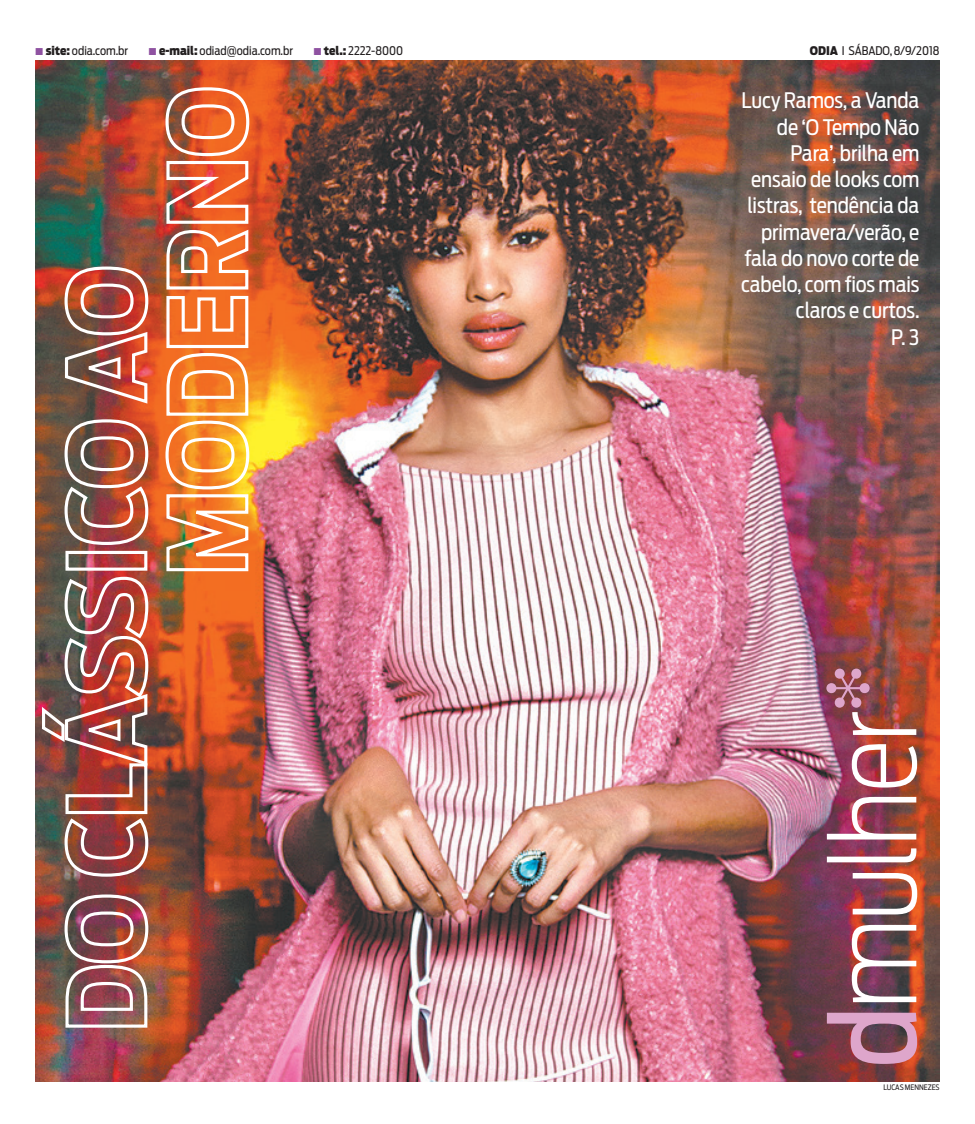
<style>
.page{position:relative;width:975px;height:1124px;background:#fff}
.page>*{position:absolute;margin:0;border:0;box-sizing:border-box;transform-origin:0 0}
.t1{font:200 116.25px "Antenna Cond";letter-spacing:-.02em;color:#fff}
.t2{font:21.25px/26.2px "Antenna Cond";letter-spacing:-.01em;color:#fff;text-align:right}
.t3{font:11.88px "Antenna Cond";color:#231f20}
.t4{font:7.5px "Antenna Cond";letter-spacing:-.005em;color:#231f20}
.s1{color:#8f52a1}
.s2{font-weight:900}
.s3{font-weight:400;color:#dea6cb}
</style>
<div class="page">
<img style="left:35px;top:61px;width:904px;height:1020px">
<img style="left:63px;top:892px;width:87px;height:137px">
<img style="left:40px;top:575px;width:110px;height:303px">
<div style="left:65px;top:550px;width:82px;height:20px;border:3px solid #fff"></div>
<img style="left:63px;top:417px;width:87px;height:129px">
<img style="left:63px;top:265px;width:87px;height:140px">
<svg style="left:826px;top:668px;width:43px;height:39px"></svg>
<img style="left:164px;top:86px;width:87px;height:486px">
<p class="t3" style="left:35px;top:43px;width:94px"><span class="s1">■</span> <span class="s2">site:</span> odia.com.br</p>
<p class="t3" style="left:149px;top:43px;width:146px"><span class="s1">■</span> <span class="s2">e-mail:</span> odiad@odia.com.br</p>
<p class="t3" style="left:314px;top:43px;width:91px"><span class="s1">■</span> <span class="s2">tel.:</span> 2222-8000</p>
<p class="t3" style="left:809px;top:43px;width:131px"><span class="s2">ODIA</span> I Sábado, 8/9/2018</p>
<p class="t2" style="left:741px;top:88px;width:180px">Lucy Ramos, a Vanda de ‘O Tempo Não<br>Para’, brilha em ensaio de looks com listras, tendência da primavera/verão, e fala do novo corte de cabelo, com fios mais claros e curtos.<br>P. 3</p>
<h1 class="t1" style="left:804px;top:1067px;width:359px;rotate:-90deg"><span class="s3">d</span>mulher</h1>
<p class="t4" style="left:883px;top:1082px;width:58px">Lucas Mennezes</p>
</div>
